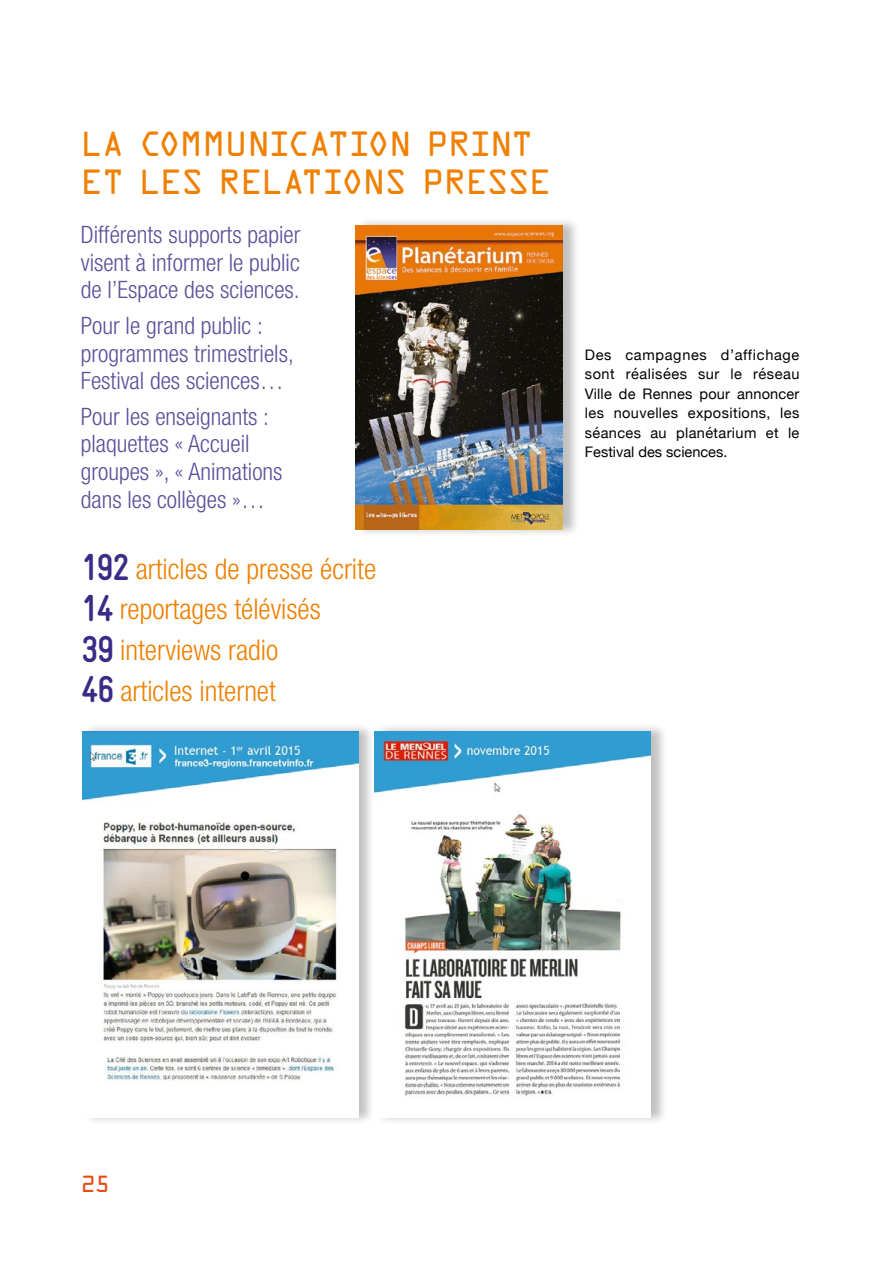
<style>
.page{position:relative;width:893px;height:1263px;background:#fff}
.page>*{position:absolute;margin:0;border:0;box-sizing:border-box;transform-origin:0 0}
.t1{font:31.5px/37.8px "OCRA Std";letter-spacing:-.055em;color:#ef8002}
.t2{font:300 condensed 28.5px/40.7px "Helvetica Neue";color:#ef8002}
.t3{font:300 condensed 24px/27.8px "Helvetica Neue";color:#5a509a}
.t4{font:21px "OCRA Std";color:#e74b17}
.t5{font:14.55px/19.5px "Helvetica Neue";letter-spacing:.025em;color:#000;text-align:justify}
.s1{font-family:"Gravur Condensed";font-weight:700;font-stretch:normal;font-size:37.5px;color:#392c86}
</style>
<div class="page">
<div style="left:355px;top:217px;width:225px;height:321px;background:#000;opacity:.25"></div>
<img style="left:355px;top:225px;width:208px;height:305px">
<div style="left:82px;top:723px;width:293px;height:403px;background:#000;opacity:.25"></div>
<div style="left:82px;top:731px;width:276px;height:386px;background:#fff"></div>
<img style="left:82px;top:731px;width:276px;height:349px">
<div style="left:374px;top:723px;width:294px;height:403px;background:#000;opacity:.25"></div>
<div style="left:375px;top:731px;width:276px;height:386px;background:#fff"></div>
<img style="left:375px;top:731px;width:276px;height:365px">
<h1 class="t1" style="left:81px;top:128px;width:472px">LA COMMUNICATION PRINT<br>ET LES RELATIONS PRESSE</h1>
<p class="t3" style="left:81px;top:220px;width:221px;text-align:justify">Différents supports papier visent à informer le public de l’Espace des sciences.</p>
<p class="t3" style="left:81px;top:311px;width:214px">Pour le grand public : programmes trimestriels,<br>Festival des sciences…</p>
<p class="t3" style="left:81px;top:402px;width:203px">Pour les enseignants : plaquettes « Accueil groupes », « Animations dans les collèges »…</p>
<p class="t2" style="left:81px;top:548px;width:297px"><span class="s1">192</span> articles de presse écrite<br><span class="s1">14</span> reportages télévisés<br><span class="s1">39</span> interviews radio<br><span class="s1">46</span> articles internet</p>
<p class="t5" style="left:585px;top:344px;width:216px">Des campagnes d’affichage sont réalisées sur le réseau Ville de Rennes pour annoncer les nouvelles expositions, les séances au planétarium et le Festival des sciences.</p>
<p class="t4" style="left:81px;top:1175px;width:30px">25</p>
</div>
